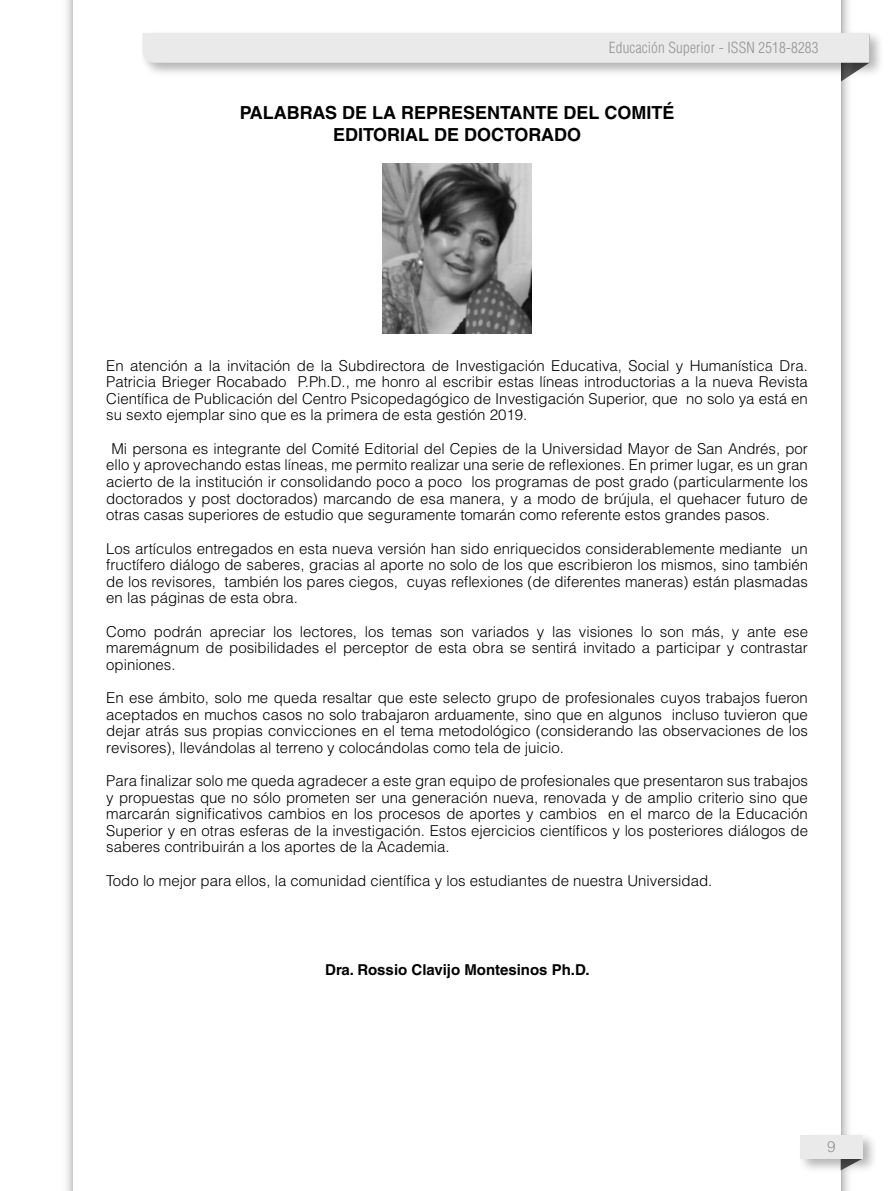
<style>
.page{position:relative;width:893px;height:1191px;background:#fff}
.page>*{position:absolute;margin:0;border:0;box-sizing:border-box;transform-origin:0 0}
.TITULOS{font:700 18px "Helvetica LT Std";color:#000}
.t1{font:300 15.3px "Helvetica LT Std";color:#949494}
.Text__gral{font:300 15px/16.5px "Helvetica LT Std";color:#000;text-align:justify}
.SUB_TITULOS_INT{font:700 15px "Helvetica LT Std";color:#000}
.t2{font:300 condensed 15px "Helvetica LT Std";letter-spacing:.01em;color:#949494}
</style>
<div class="page">
<svg style="left:66px;top:0;width:7px;height:1191px"></svg>
<svg style="left:841px;top:0;width:8px;height:1191px;background:#d7d7d7"></svg>
<div style="left:139px;top:30px;width:746px;height:48px;background:#000;opacity:.3"></div>
<svg style="left:142px;top:33px;width:728px;height:49px"></svg>
<div style="left:797px;top:1131px;width:81px;height:43px;background:#000;opacity:.3"></div>
<div style="left:800px;top:1135px;width:63px;height:23px;background:#eaeaea"></div>
<img style="left:383px;top:164px;width:148px;height:170px">
<p class="t2" style="left:609px;top:38px;width:211px">Educación Superior - ISSN 2518-8283</p>
<p class="TITULOS" style="left:240px;top:102px;width:436px">PALABRAS DE LA REPRESENTANTE DEL COMITÉ</p>
<p class="TITULOS" style="left:333px;top:124px;width:250px">EDITORIAL DE DOCTORADO</p>
<p class="Text__gral" style="left:106px;top:357px;width:703px">En atención a la invitación de la Subdirectora de Investigación Educativa, Social y Humanística Dra.<br>Patricia Brieger Rocabado P.Ph.D., me honro al escribir estas líneas introductorias a la nueva Revista Científica de Publicación del Centro Psicopedagógico de Investigación Superior, que no solo ya está en su sexto ejemplar sino que es la primera de esta gestión 2019.</p>
<p class="Text__gral" style="left:106px;top:440px;width:703px;text-indent:5px">Mi persona es integrante del Comité Editorial del Cepies de la Universidad Mayor de San Andrés, por ello y aprovechando estas líneas, me permito realizar una serie de reflexiones. En primer lugar, es un gran acierto de la institución ir consolidando poco a poco los programas de post grado (particularmente los doctorados y post doctorados) marcando de esa manera, y a modo de brújula, el quehacer futuro de otras casas superiores de estudio que seguramente tomarán como referente estos grandes pasos.</p>
<p class="Text__gral" style="left:106px;top:540px;width:703px">Los artículos entregados en esta nueva versión han sido enriquecidos considerablemente mediante un fructífero diálogo de saberes, gracias al aporte no solo de los que escribieron los mismos, sino también de los revisores, también los pares ciegos, cuyas reflexiones (de diferentes maneras) están plasmadas en las páginas de esta obra.</p>
<p class="Text__gral" style="left:106px;top:623px;width:703px">Como podrán apreciar los lectores, los temas son variados y las visiones lo son más, y ante ese maremágnum de posibilidades el perceptor de esta obra se sentirá invitado a participar y contrastar opiniones.</p>
<p class="Text__gral" style="left:106px;top:689px;width:703px">En ese ámbito, solo me queda resaltar que este selecto grupo de profesionales cuyos trabajos fueron aceptados en muchos casos no solo trabajaron arduamente, sino que en algunos incluso tuvieron que dejar atrás sus propias convicciones en el tema metodológico (considerando las observaciones de los revisores), llevándolas al terreno y colocándolas como tela de juicio.</p>
<p class="Text__gral" style="left:106px;top:772px;width:703px">Para finalizar solo me queda agradecer a este gran equipo de profesionales que presentaron sus trabajos y propuestas que no sólo prometen ser una generación nueva, renovada y de amplio criterio sino que marcarán significativos cambios en los procesos de aportes y cambios en el marco de la Educación Superior y en otras esferas de la investigación. Estos ejercicios científicos y los posteriores diálogos de saberes contribuirán a los aportes de la Academia.</p>
<p class="Text__gral" style="left:106px;top:872px;width:608px">Todo lo mejor para ellos, la comunidad científica y los estudiantes de nuestra Universidad.</p>
<p class="SUB_TITULOS_INT" style="left:325px;top:960px;width:266px">Dra. Rossio Clavijo Montesinos Ph.D.</p>
<p class="t1" style="left:827px;top:1137px;width:10px">9</p>
</div>
